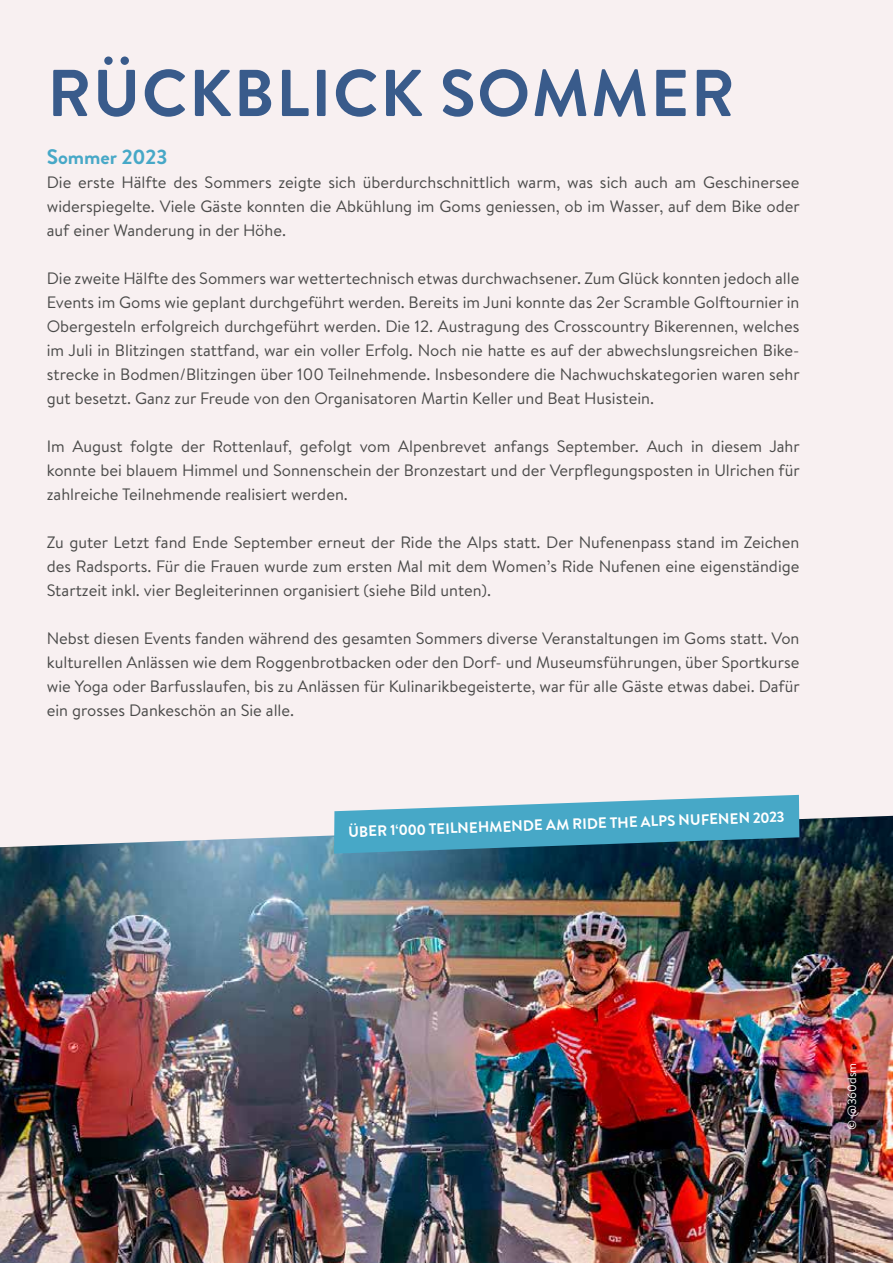
<style>
.page{position:relative;width:893px;height:1263px;background:#f8f0f1}
.page>*{position:absolute;margin:0;border:0;box-sizing:border-box;transform-origin:0 0}
.t1{font:700 66px "Brandon Grotesque";letter-spacing:.025em;color:#395b8b}
.t2{font:700 21px "Brandon Grotesque";color:#47a8c7}
.t3{font:16.5px/24px "Brandon Text";color:#4a4a49;text-align:justify}
.t4{font:700 15px "Brandon Grotesque";color:#fff}
.t5{font:12px "Brandon Text";color:#fff}
</style>
<div class="page">
<img style="left:0;top:847px;width:893px;height:416px">
<svg style="left:8px;top:794px;width:885px;height:53px"></svg>
<svg style="left:334px;top:795px;width:465px;height:59px;background:#57a1ba"></svg>
<h1 class="t1" style="left:47px;top:47px;width:689px">RÜCKBLICK SOMMER</h1>
<p class="t2" style="left:47px;top:142px;width:122px">Sommer 2023</p>
<p class="t3" style="left:47px;top:170px;width:755px">Die erste Hälfte des Sommers zeigte sich überdurchschnittlich warm, was sich auch am Geschinersee widerspiegelte. Viele Gäste konnten die Abkühlung im Goms geniessen, ob im Wasser, auf dem Bike oder auf einer Wanderung in der Höhe.</p>
<p class="t3" style="left:47px;top:266px;width:754px">Die zweite Hälfte des Sommers war wettertechnisch etwas durchwachsener. Zum Glück konnten jedoch alle Events im Goms wie geplant durchgeführt werden. Bereits im Juni konnte das 2er Scramble Golftournier in Obergesteln erfolgreich durchgeführt werden. Die 12. Austragung des Crosscountry Bikerennen, welches im Juli in Blitzingen stattfand, war ein voller Erfolg. Noch nie hatte es auf der abwechslungsreichen Bike&shy;strecke in Bodmen/Blitzingen über 100 Teilnehmende. Insbesondere die Nachwuchskategorien waren sehr gut besetzt. Ganz zur Freude von den Organisatoren Martin Keller und Beat Husistein.</p>
<p class="t3" style="left:47px;top:434px;width:755px">Im August folgte der Rottenlauf, gefolgt vom Alpenbrevet anfangs September. Auch in diesem Jahr konnte bei blauem Himmel und Sonnenschein der Bronzestart und der Verpflegungsposten in Ulrichen für zahlreiche Teilnehmende realisiert werden.</p>
<p class="t3" style="left:47px;top:530px;width:754px">Zu guter Letzt fand Ende September erneut der Ride the Alps statt. Der Nufenenpass stand im Zeichen des Radsports. Für die Frauen wurde zum ersten Mal mit dem Women’s Ride Nufenen eine eigenständige Startzeit inkl. vier Begleiterinnen organisiert (siehe Bild unten).</p>
<p class="t3" style="left:47px;top:626px;width:754px">Nebst diesen Events fanden während des gesamten Sommers diverse Veranstaltungen im Goms statt. Von kulturellen Anlässen wie dem Roggenbrotbacken oder den Dorf- und Museumsführungen, über Sportkurse wie Yoga oder Barfusslaufen, bis zu Anlässen für Kulinarikbegeisterte, war für alle Gäste etwas dabei. Dafür ein grosses Dankeschön an Sie alle.</p>
<p class="t4" style="left:348px;top:821px;width:438px;rotate:-2deg">ÜBER 1‘000 TEILNEHMENDE AM RIDE THE ALPS NUFENEN 2023</p>
<p class="t5" style="left:844px;top:1130px;width:69px;rotate:-90deg">© @360dsm</p>
</div>
